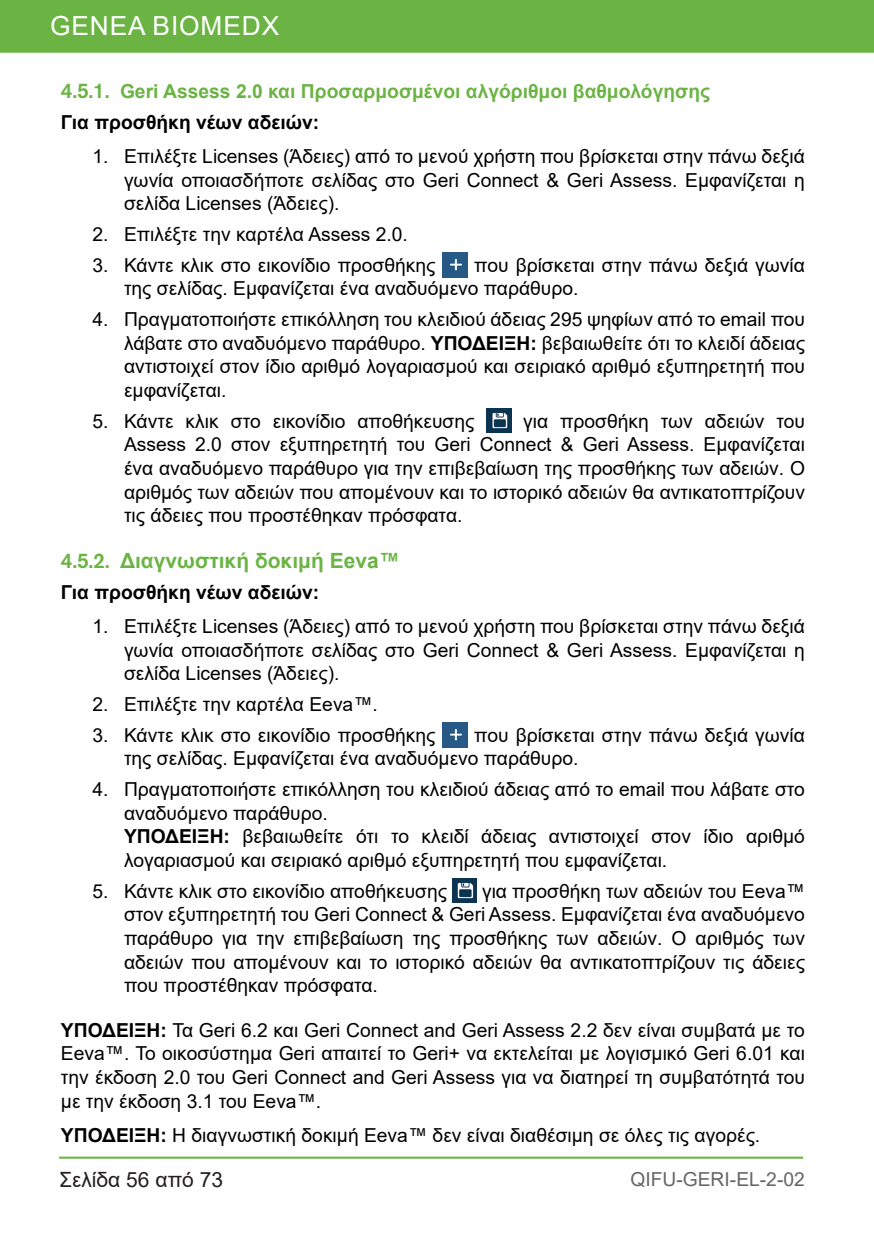
<style>
.page{position:relative;width:874px;height:1241px;background:#fff}
.page>*{position:absolute;margin:0;border:0;box-sizing:border-box;transform-origin:0 0}
.t1{font:26.25px "Arial";letter-spacing:.035em;color:#fff}
.t2{font:700 21px "Arial";color:#6bb444}
.t3{font:21px "Arial";color:#231f20}
.STEP_LIST_LAST_LINE{font:19.25px/23.6px "Arial";color:#000;text-align:justify}
.t4{font:700 19.25px "Arial";color:#6bb444}
.t5{font:700 19.25px "Arial";color:#000}
.t6{font:19.25px "Arial";color:#666}
.s1{font-family:"Akzidenz Grotesk Std";font-weight:500;font-size:21px}
.s2{font-weight:700}
.s3{font-family:"Akzidenz Grotesk Std";font-weight:500}
</style>
<div class="page">
<div style="left:0;top:0;width:873px;height:53px;background:#6bb444"></div>
<hr style="left:59px;top:1156px;width:743px;height:2px;background:#6bb444">
<img style="left:442px;top:252px;width:25px;height:25px">
<img style="left:486px;top:408px;width:25px;height:25px">
<img style="left:442px;top:722px;width:25px;height:25px">
<img style="left:452px;top:878px;width:24px;height:24px">
<h1 class="t1" style="left:50px;top:7px;width:230px">GENEA BIOMEDX</h1>
<p class="t4" style="left:61px;top:78px;width:650px"><span class="s1">4.5.1.</span> Geri Assess 2.0 και Προσαρμοσμένοι αλγόριθμοι βαθμολόγησης</p>
<p class="t5" style="left:61px;top:109px;width:260px">Για προσθήκη νέων αδειών:</p>
<p class="STEP_LIST_LAST_LINE" style="left:124px;top:144px;width:682px;text-indent:-31px">1. Επιλέξτε Licenses (Άδειες) από το μενού χρήστη που βρίσκεται στην πάνω δεξιά γωνία οποιασδήποτε σελίδας στο Geri Connect &amp; Geri Assess. Εμφανίζεται η σελίδα Licenses (Άδειες).</p>
<p class="STEP_LIST_LAST_LINE" style="left:92px;top:222px;width:317px">2. Επιλέξτε την καρτέλα Assess 2.0.</p>
<p class="STEP_LIST_LAST_LINE" style="left:92px;top:253px;width:344px">3. Κάντε κλικ στο εικονίδιο προσθήκης</p>
<p class="STEP_LIST_LAST_LINE" style="left:124px;top:253px;width:682px;text-indent:350px">που βρίσκεται στην πάνω δεξιά γωνία της σελίδας. Εμφανίζεται ένα αναδυόμενο παράθυρο.</p>
<p class="STEP_LIST_LAST_LINE" style="left:124px;top:307px;width:682px;text-indent:-31px">4. Πραγματοποιήστε επικόλληση του κλειδιού άδειας 295 ψηφίων από το email που λάβατε στο αναδυόμενο παράθυρο. <span class="s2">ΥΠΟΔΕΙΞΗ:</span> βεβαιωθείτε ότι το κλειδί άδειας αντιστοιχεί στον ίδιο αριθμό λογαριασμού και σειριακό αριθμό εξυπηρετητή που εμφανίζεται.</p>
<p class="STEP_LIST_LAST_LINE" style="left:92px;top:409px;width:383px">5. Κάντε κλικ στο εικονίδιο αποθήκευσης</p>
<p class="STEP_LIST_LAST_LINE" style="left:124px;top:409px;width:682px;text-indent:399px">για προσθήκη των αδειών του Assess 2.0 στον εξυπηρετητή του Geri Connect &amp; Geri Assess. Εμφανίζεται ένα αναδυόμενο παράθυρο για την επιβεβαίωση της προσθήκης των αδειών. Ο αριθμός των αδειών που απομένουν και το ιστορικό αδειών θα αντικατοπτρίζουν τις άδειες που προστέθηκαν πρόσφατα.</p>
<p class="t2" style="left:61px;top:546px;width:340px"><span class="s3">4.5.2.</span> Διαγνωστική δοκιμή Eeva™</p>
<p class="t5" style="left:61px;top:578px;width:260px">Για προσθήκη νέων αδειών:</p>
<p class="STEP_LIST_LAST_LINE" style="left:124px;top:614px;width:682px;text-indent:-31px">1. Επιλέξτε Licenses (Άδειες) από το μενού χρήστη που βρίσκεται στην πάνω δεξιά γωνία οποιασδήποτε σελίδας στο Geri Connect &amp; Geri Assess. Εμφανίζεται η σελίδα Licenses (Άδειες).</p>
<p class="STEP_LIST_LAST_LINE" style="left:92px;top:692px;width:287px">2. Επιλέξτε την καρτέλα Eeva™.</p>
<p class="STEP_LIST_LAST_LINE" style="left:92px;top:723px;width:344px">3. Κάντε κλικ στο εικονίδιο προσθήκης</p>
<p class="STEP_LIST_LAST_LINE" style="left:124px;top:723px;width:682px;text-indent:350px">που βρίσκεται στην πάνω δεξιά γωνία της σελίδας. Εμφανίζεται ένα αναδυόμενο παράθυρο.</p>
<p class="STEP_LIST_LAST_LINE" style="left:124px;top:777px;width:682px;text-align:left;text-indent:-31px">4. Πραγματοποιήστε επικόλληση του κλειδιού άδειας από το email που λάβατε στο αναδυόμενο παράθυρο.<br><span class="s2">ΥΠΟΔΕΙΞΗ:</span> βεβαιωθείτε ότι το κλειδί άδειας αντιστοιχεί στον ίδιο αριθμό λογαριασμού και σειριακό αριθμό εξυπηρετητή που εμφανίζεται.</p>
<p class="STEP_LIST_LAST_LINE" style="left:92px;top:878px;width:356px">5. Κάντε κλικ στο εικονίδιο αποθήκευσης</p>
<p class="STEP_LIST_LAST_LINE" style="left:124px;top:878px;width:682px;text-indent:358px">για προσθήκη των αδειών του Eeva™ στον εξυπηρετητή του Geri Connect &amp; Geri Assess. Εμφανίζεται ένα αναδυόμενο παράθυρο για την επιβεβαίωση της προσθήκης των αδειών. Ο αριθμός των αδειών που απομένουν και το ιστορικό αδειών θα αντικατοπτρίζουν τις άδειες που προστέθηκαν πρόσφατα.</p>
<p class="STEP_LIST_LAST_LINE" style="left:61px;top:1017px;width:745px"><span class="s2">ΥΠΟΔΕΙΞΗ:</span> Τα Geri 6.2 και Geri Connect and Geri Assess 2.2 δεν είναι συμβατά με το Eeva™. Το οικοσύστημα Geri απαιτεί το Geri+ να εκτελείται με λογισμικό Geri 6.01 και την έκδοση 2.0 του Geri Connect and Geri Assess για να διατηρεί τη συμβατότητά του με την έκδοση 3.1 του Eeva™.</p>
<p class="STEP_LIST_LAST_LINE" style="left:61px;top:1122px;width:700px"><span class="s2">ΥΠΟΔΕΙΞΗ:</span> Η διαγνωστική δοκιμή Eeva™ δεν είναι διαθέσιμη σε όλες τις αγορές.</p>
<p class="t3" style="left:59px;top:1164px;width:165px">Σελίδα 56 από 73</p>
<p class="t6" style="left:630px;top:1165px;width:176px">QIFU-GERI-EL-2-02</p>
</div>
